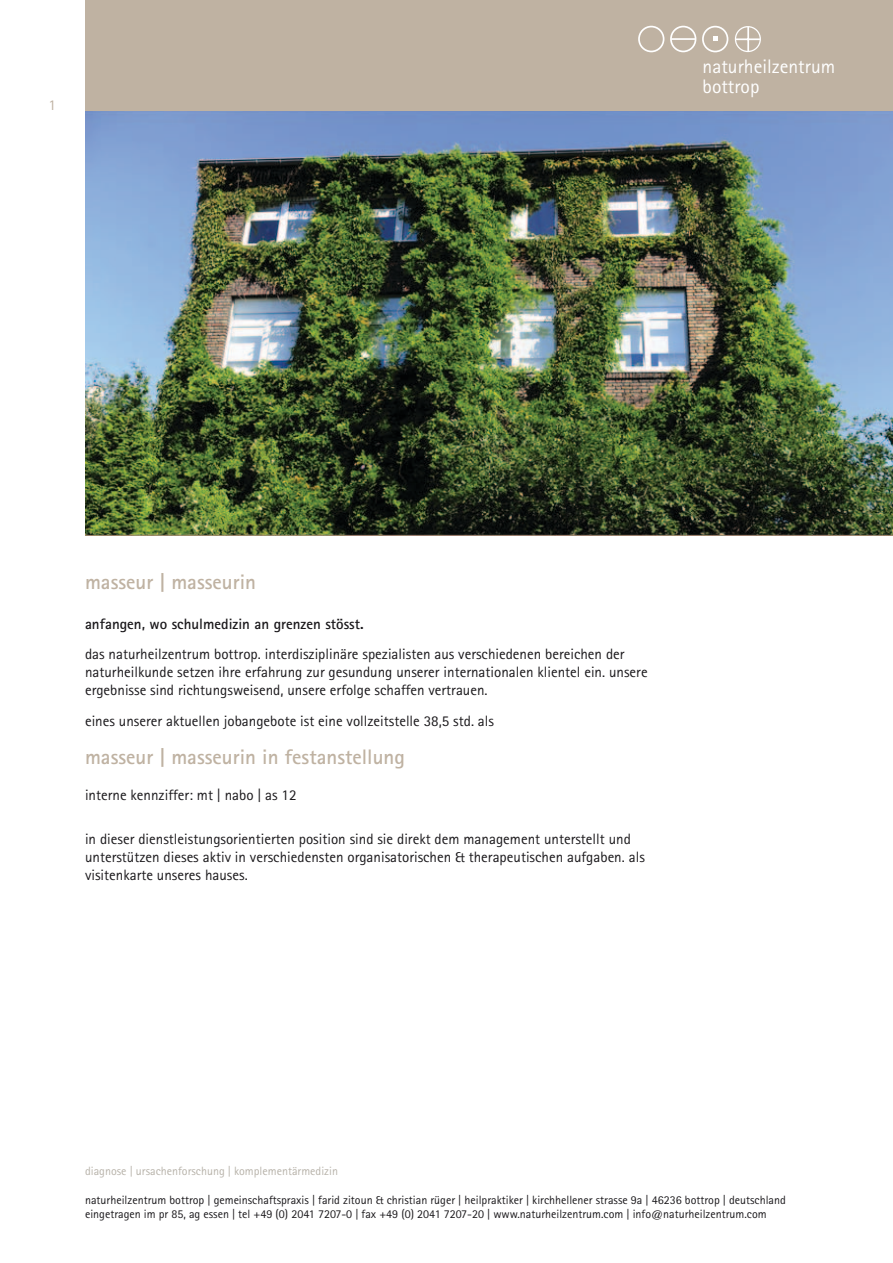
<style>
.page{position:relative;width:893px;height:1263px;background:#fff}
.page>*{position:absolute;margin:0;border:0;box-sizing:border-box;transform-origin:0 0}
.t1{font:700 21px "Rotis Sans Serif";color:#bfb2a2}
.t2{font:19.65px/19.6px "Rotis Sans Serif";color:#fff}
.t3{font:15px/18px "Rotis Sans Serif";color:#1a181b}
.t4{font:700 15px "Rotis Sans Serif";color:#1a181b}
.t5{font:15px "Rotis Sans Serif";color:#bfb2a2}
.t6{font:12px/14.4px "Rotis Sans Serif";color:#1a181b}
.t7{font:12px "Rotis Sans Serif";color:#b7b2a9}
</style>
<div class="page">
<img style="left:85px;top:111px;width:808px;height:425px">
<div style="left:85px;top:0;width:808px;height:111px;background:#bfb2a2"></div>
<div style="left:735px;top:26px;width:26px;height:26px;border:1px solid #fff;border-radius:50%"></div>
<svg style="left:638px;top:25px;width:91px;height:28px"></svg>
<hr style="left:736px;top:38px;width:24px;height:2px;background:#fff">
<hr style="left:747px;top:27px;width:2px;height:24px;background:#fff">
<hr style="left:671px;top:38px;width:24px;height:2px;background:#fff">
<p class="t5" style="left:48px;top:96px;width:9px">1</p>
<h2 class="t2" style="left:703px;top:57px;width:134px">naturheilzentrum bottrop</h2>
<h1 class="t1" style="left:85px;top:569px;width:173px">masseur | masseurin</h1>
<p class="t4" style="left:85px;top:614px;width:280px">anfangen, wo schulmedizin an grenzen stösst.</p>
<p class="t3" style="left:85px;top:645px;width:564px">das naturheilzentrum bottrop. interdisziplinäre spezialisten aus verschiedenen bereichen der naturheilkunde setzen ihre erfahrung zur gesundung unserer internationalen klientel ein. unsere ergebnisse sind richtungsweisend, unsere erfolge schaffen vertrauen.</p>
<p class="t3" style="left:85px;top:712px;width:410px">eines unserer aktuellen jobangebote ist eine vollzeitstelle 38,5 std. als</p>
<h1 class="t1" style="left:85px;top:744px;width:321px">masseur | masseurin in festanstellung</h1>
<p class="t3" style="left:85px;top:786px;width:213px">interne kennziffer: mt | nabo | as 12</p>
<p class="t3" style="left:85px;top:829px;width:561px">in dieser dienstleistungsorientierten position sind sie direkt dem management unterstellt und unterstützen dieses aktiv in verschiedensten organisatorischen &amp; therapeutischen aufgaben. als visitenkarte unseres hauses.</p>
<p class="t7" style="left:85px;top:1164px;width:255px">diagnose | ursachenforschung | komplementärmedizin</p>
<p class="t6" style="left:85px;top:1192px;width:702px">naturheilzentrum bottrop | gemeinschaftspraxis | farid zitoun &amp; christian rüger | heilpraktiker | kirchhellener strasse 9a | 46236 bottrop | deutschland eingetragen im pr 85, ag essen | tel +49 (0) 2041 7207-0 | fax +49 (0) 2041 7207-20 | www.naturheilzentrum.com | info@naturheilzentrum.com</p>
</div>
